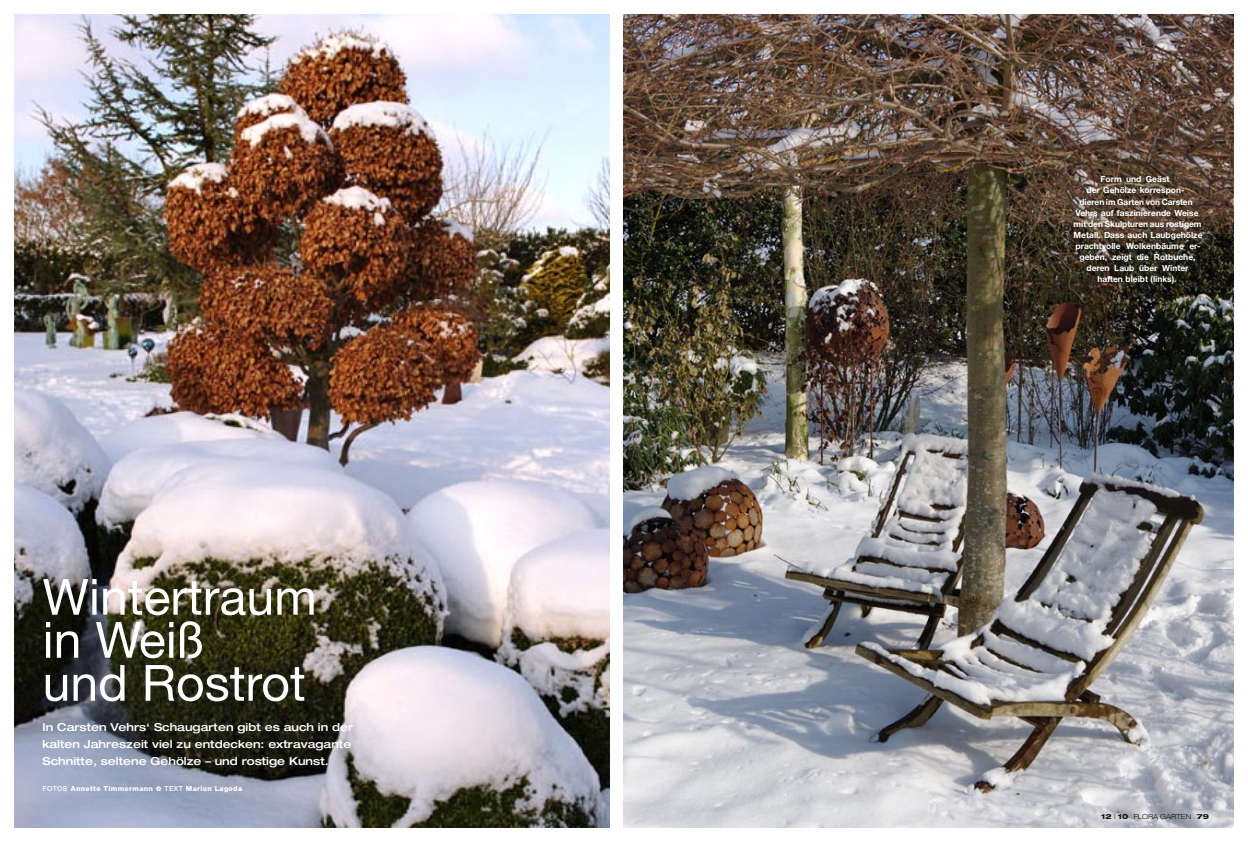
<style>
.page{position:relative;width:1248px;height:842px;background:#fff}
.page>*{position:absolute;margin:0;border:0;box-sizing:border-box;transform-origin:0 0}
.Head_Helvetica{font:50px/43px "Helvetica Neue LT";color:#fff}
.Vorspann_Helvetica{font:500 expanded 11px/17px "Helvetica Neue LT";color:#fff}
.Bu_bold_negativ{font:700 8.5px/11px "Helvetica Neue LT";color:#fff;text-align:center}
.t1{font:800 7px "Helvetica Neue LT";letter-spacing:.05em;color:#fff}
.t2{font:300 expanded 7px "Helvetica Neue LT";color:#181715}
.t3{font:800 expanded 7px "Helvetica Neue LT";color:#181715}
.s1{font-weight:500}
.s2{font-weight:800}
</style>
<div class="page">
<img style="left:14px;top:14px;width:595px;height:814px">
<img style="left:624px;top:14px;width:609px;height:814px">
<p class="Head_Helvetica" style="left:43px;top:575px;width:276px">Wintertraum in Weiß<br>und Rostrot</p>
<p class="Vorspann_Helvetica" style="left:43px;top:718px;width:312px">In Carsten Vehrs‘ Schaugarten gibt es auch in der kalten Jahreszeit viel zu entdecken: extravagante<br>Schnitte, seltene Gehölze – und rostige Kunst.</p>
<p class="t1" style="left:43px;top:784px;width:201px"><span class="s1">FOTOS</span> Annette Timmermann ✿ <span class="s1">TEXT</span> Marion Lagoda</p>
<p class="Bu_bold_negativ" style="left:1086px;top:173px;width:99px">Form und Geäst<br>der Gehölze korrespon-</p>
<p class="Bu_bold_negativ" style="left:1073px;top:196px;width:131px">dieren im Garten von Carsten<br>Vehrs auf faszinierende Weise mit den Skulpturen aus rostigem<br>Metall. Dass auch Laubgehölze prachtvolle Wolkenbäume er&shy;geben, zeigt die Rotbuche, deren Laub über Winter haften bleibt (links).</p>
<p class="t2" style="left:1100px;top:813px;width:92px"><span class="s2">12</span> I <span class="s2">10</span> FLORA GARTEN</p>
<p class="t3" style="left:1196px;top:812px;width:14px">79</p>
</div>
